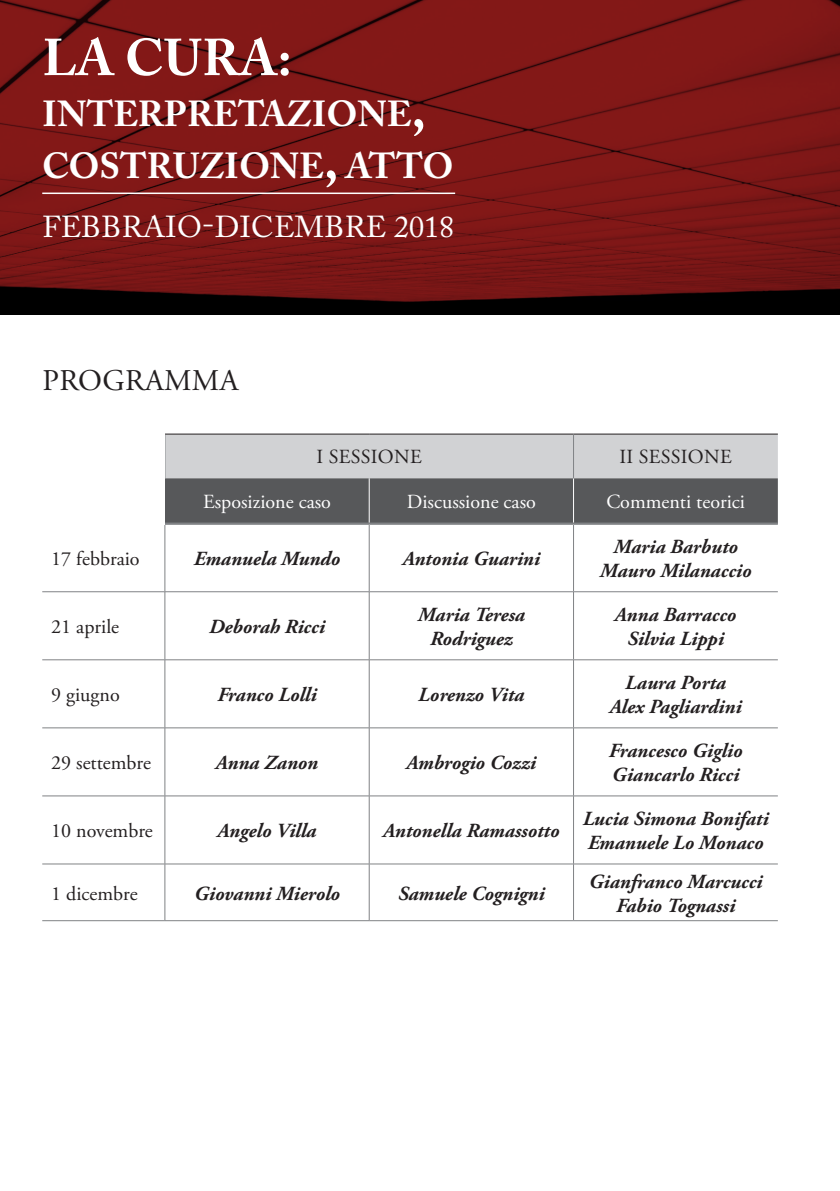
<style>
.page{position:relative;width:840px;height:1191px;background:#fff}
.page>*{position:absolute;margin:0;border:0;box-sizing:border-box;transform-origin:0 0}
.t1{font:700 51.4px "Adobe Caslon Pro";letter-spacing:.005em;color:#fff}
.t2{font:700 36px/51.4px "Adobe Caslon Pro";letter-spacing:-.005em;color:#fff}
.t3{font:30.2px "Adobe Caslon Pro";letter-spacing:.01em;color:#fff}
.t4{font:30px "Adobe Garamond Pro";letter-spacing:.015em;color:#231f20}
.t5{font:italic 700 20px/24px "Adobe Garamond Pro";color:#231f20;text-align:center}
.t6{font:20px "Adobe Garamond Pro";color:#231f20}
.t7{font:20px "Adobe Garamond Pro";color:#fff}
.s1{font-style:inherit}
.s2{font-size:51.4px}
</style>
<div class="page">
<svg style="left:42px;top:525px;width:735px;height:395px"></svg>
<svg style="left:165px;top:435px;width:612px;height:87px;background:#939496"></svg>
<hr style="left:165px;top:522px;width:204px;height:3px;background:#808285">
<hr style="left:369px;top:522px;width:204px;height:3px;background:#808285">
<hr style="left:573px;top:522px;width:204px;height:3px;background:#808285">
<hr style="left:165px;top:434px;width:204px;height:1px;background:#231f20">
<hr style="left:369px;top:434px;width:204px;height:1px;background:#231f20">
<hr style="left:573px;top:434px;width:204px;height:1px;background:#231f20">
<hr style="left:42px;top:920px;width:123px;height:1px;background:#808285">
<hr style="left:165px;top:920px;width:204px;height:1px;background:#808285">
<hr style="left:369px;top:920px;width:204px;height:1px;background:#808285">
<hr style="left:573px;top:920px;width:204px;height:1px;background:#808285">
<hr style="left:42px;top:591px;width:123px;height:1px;background:#808285">
<hr style="left:165px;top:591px;width:204px;height:1px;background:#808285">
<hr style="left:369px;top:591px;width:204px;height:1px;background:#808285">
<hr style="left:573px;top:591px;width:204px;height:1px;background:#808285">
<hr style="left:42px;top:659px;width:123px;height:1px;background:#808285">
<hr style="left:165px;top:659px;width:204px;height:1px;background:#808285">
<hr style="left:369px;top:659px;width:204px;height:1px;background:#808285">
<hr style="left:573px;top:659px;width:204px;height:1px;background:#808285">
<hr style="left:42px;top:727px;width:123px;height:1px;background:#808285">
<hr style="left:165px;top:727px;width:204px;height:1px;background:#808285">
<hr style="left:369px;top:727px;width:204px;height:1px;background:#808285">
<hr style="left:573px;top:727px;width:204px;height:1px;background:#808285">
<hr style="left:42px;top:795px;width:123px;height:1px;background:#808285">
<hr style="left:165px;top:795px;width:204px;height:1px;background:#808285">
<hr style="left:369px;top:795px;width:204px;height:1px;background:#808285">
<hr style="left:573px;top:795px;width:204px;height:1px;background:#808285">
<hr style="left:42px;top:863px;width:123px;height:1px;background:#808285">
<hr style="left:165px;top:863px;width:204px;height:1px;background:#808285">
<hr style="left:369px;top:863px;width:204px;height:1px;background:#808285">
<hr style="left:573px;top:863px;width:204px;height:1px;background:#808285">
<hr style="left:368px;top:478px;width:1px;height:44px;background:#fff">
<hr style="left:573px;top:478px;width:1px;height:44px;background:#fff">
<hr style="left:164px;top:525px;width:1px;height:66px;background:#808285">
<hr style="left:368px;top:525px;width:1px;height:66px;background:#808285">
<hr style="left:164px;top:592px;width:1px;height:67px;background:#808285">
<hr style="left:368px;top:592px;width:1px;height:67px;background:#808285">
<hr style="left:164px;top:660px;width:1px;height:67px;background:#808285">
<hr style="left:368px;top:660px;width:1px;height:67px;background:#808285">
<hr style="left:164px;top:728px;width:1px;height:67px;background:#808285">
<hr style="left:368px;top:728px;width:1px;height:67px;background:#808285">
<hr style="left:164px;top:796px;width:1px;height:67px;background:#808285">
<hr style="left:368px;top:796px;width:1px;height:67px;background:#808285">
<hr style="left:164px;top:864px;width:1px;height:56px;background:#808285">
<hr style="left:368px;top:864px;width:1px;height:56px;background:#808285">
<hr style="left:573px;top:525px;width:1px;height:66px;background:#808285">
<hr style="left:573px;top:592px;width:1px;height:67px;background:#808285">
<hr style="left:573px;top:660px;width:1px;height:67px;background:#808285">
<hr style="left:573px;top:728px;width:1px;height:67px;background:#808285">
<hr style="left:573px;top:796px;width:1px;height:67px;background:#808285">
<hr style="left:573px;top:864px;width:1px;height:56px;background:#808285">
<hr style="left:42px;top:522px;width:123px;height:3px;background:#808285">
<hr style="left:164px;top:434px;width:1px;height:44px;background:#808285">
<hr style="left:573px;top:434px;width:1px;height:44px;background:#808285">
<img style="left:0;top:0;width:839px;height:315px">
<div style="left:14px;top:418px;width:150px;height:106px;background:#fff"></div>
<hr style="left:42px;top:192px;width:413px;height:2px;background:#fff">
<h1 class="t1" style="left:43px;top:27px;width:250px">LA CURA<span class="s1">:</span></h1>
<h2 class="t2" style="left:42px;top:88px;width:412px">INTERPRETAZIONE<span class="s2">,<br></span>COSTRUZIONE<span class="s2">,</span> ATTO</h2>
<h3 class="t3" style="left:42px;top:208px;width:413px">FEBBRAIO-DICEMBRE 2018</h3>
<h3 class="t4" style="left:42px;top:363px;width:197px">PROGRAMMA</h3>
<p class="t6" style="left:316px;top:445px;width:107px">I SESSIONE</p>
<p class="t6" style="left:619px;top:445px;width:114px">II SESSIONE</p>
<p class="t7" style="left:203px;top:490px;width:129px">Esposizione caso</p>
<p class="t7" style="left:407px;top:490px;width:130px">Discussione caso</p>
<p class="t7" style="left:606px;top:490px;width:140px">Commenti teorici</p>
<p class="t6" style="left:51px;top:546px;width:90px">17 febbraio</p>
<p class="t5" style="left:194px;top:547px;width:148px">Emanuela Mundo</p>
<p class="t5" style="left:402px;top:547px;width:139px">Antonia Guarini</p>
<p class="t5" style="left:599px;top:535px;width:153px">Maria Barbuto<br>Mauro Milanaccio</p>
<p class="t6" style="left:51px;top:614px;width:69px">21 aprile</p>
<p class="t5" style="left:209px;top:615px;width:117px">Deborah Ricci</p>
<p class="t5" style="left:417px;top:603px;width:109px">Maria Teresa<br>Rodriguez</p>
<p class="t5" style="left:614px;top:603px;width:123px">Anna Barracco<br>Silvia Lippi</p>
<p class="t6" style="left:51px;top:683px;width:70px">9 giugno</p>
<p class="t5" style="left:217px;top:683px;width:101px">Franco Lolli</p>
<p class="t5" style="left:418px;top:683px;width:107px">Lorenzo Vita</p>
<p class="t5" style="left:609px;top:671px;width:133px">Laura Porta<br>Alex Pagliardini</p>
<p class="t6" style="left:51px;top:751px;width:101px">29 settembre</p>
<p class="t5" style="left:216px;top:751px;width:104px">Anna Zanon</p>
<p class="t5" style="left:406px;top:751px;width:131px">Ambrogio Cozzi</p>
<p class="t6" style="left:51px;top:819px;width:103px">10 novembre</p>
<p class="t5" style="left:217px;top:819px;width:100px">Angelo Villa</p>
<p class="t5" style="left:383px;top:819px;width:177px">Antonella Ramassotto</p>
<p class="t6" style="left:51px;top:881px;width:88px">1 dicembre</p>
<p class="t5" style="left:194px;top:881px;width:147px">Giovanni Mierolo</p>
<p class="t5" style="left:398px;top:881px;width:148px">Samuele Cognigni</p>
<p class="t5" style="left:608px;top:739px;width:135px;text-align:left">Francesco Giglio<br>Giancarlo Ricci</p>
<p class="t5" style="left:582px;top:807px;width:187px;text-align:left">Lucia Simona Bonifati<br>Emanuele Lo Monaco</p>
<p class="t5" style="left:588px;top:869px;width:175px">Gianfranco Marcucci<br>Fabio Tognassi</p>
</div>
